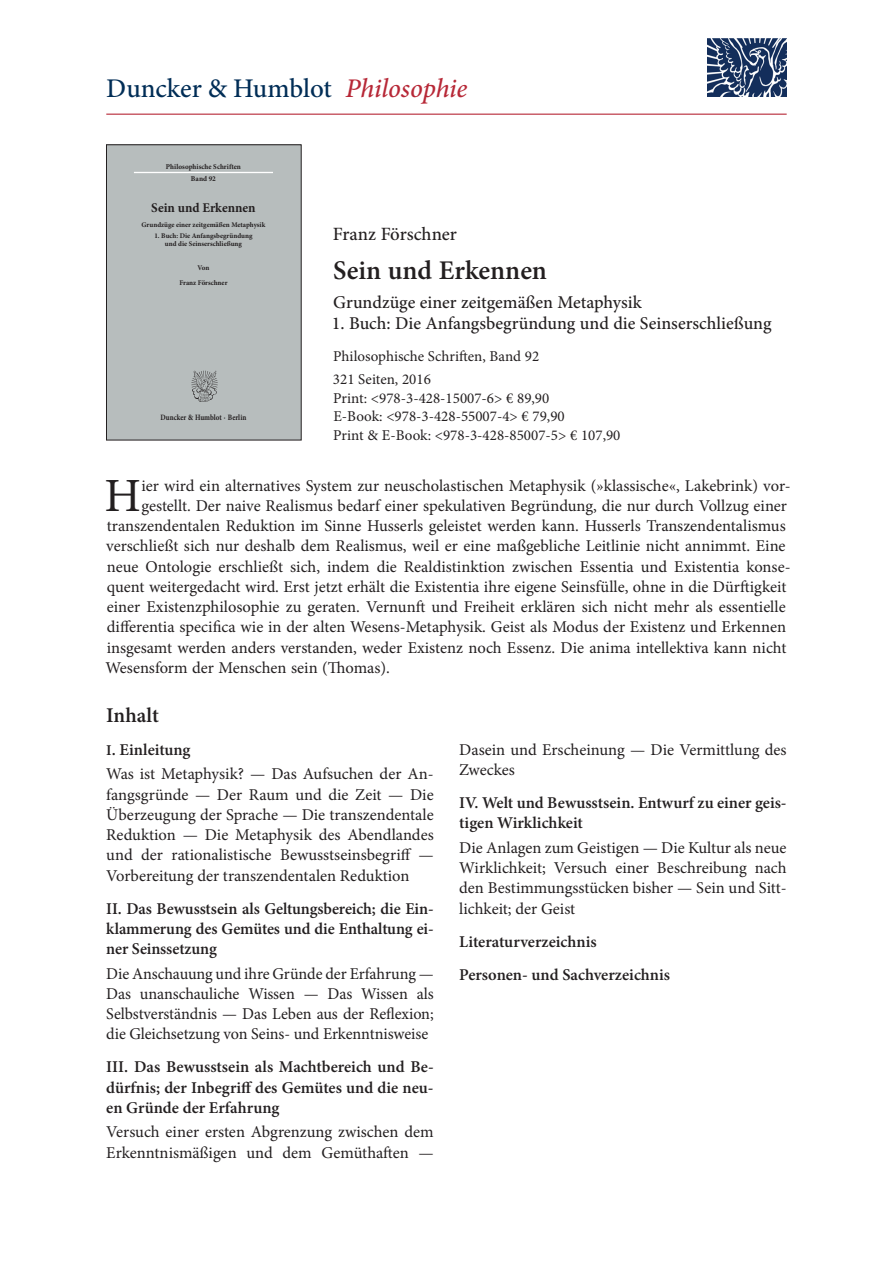
<style>
.page{position:relative;width:893px;height:1263px;background:#fff}
.page>*{position:absolute;margin:0;border:0;box-sizing:border-box;transform-origin:0 0}
.t1{font:47.7px "Minion Pro";color:#231f20}
.t2{font:500 27px "Minion Pro";letter-spacing:-.005em;color:#002d56}
.t3{font:600 27px "Minion Pro";color:#231f20}
.t4{font:600 21px "Minion Pro";color:#231f20}
.t5{font:500 18.75px "Minion Pro";letter-spacing:-.005em;color:#231f20}
.t6{font:500 18px "Minion Pro";color:#231f20}
.t7{font:16.5px/20.2px "Minion Pro";color:#231f20}
.t8{font:600 16.5px/20.2px "Minion Pro";color:#231f20;text-align:justify}
.t9{font:15px/18.8px "Minion Pro";color:#231f20}
.t10{font:700 13.35px "Minion Pro";color:#231f20}
.t11{font:700 8.1px "Minion Pro";letter-spacing:-.005em;color:#231f20;scale:.86 1}
.t12{font:700 7.35px/11.9px "Minion Pro";letter-spacing:.005em;color:#231f20;text-align:center;scale:.96 1}
.t13{font:700 7.2px/8.4px "Minion Pro";color:#231f20;text-align:center}
.s1{font-style:italic;color:#b72837}
.s2{font-weight:600;font-size:15px}
.s3{font-weight:600}
</style>
<div class="page">
<div style="left:106px;top:145px;width:195px;height:295px;background:#b7bdbd"></div>
<hr style="left:134px;top:172px;width:139px;height:1px;background:#fff">
<img style="left:191px;top:370px;width:27px;height:32px">
<div style="left:106px;top:145px;width:195px;height:295px;border:1px solid #231f20"></div>
<img style="left:707px;top:38px;width:79px;height:59px">
<hr style="left:106px;top:114px;width:681px;height:1px;background:#b72837">
<h2 class="t2" style="left:106px;top:70px;width:363px">Duncker &amp; Humblot <span class="s1">Philosophie</span></h2>
<p class="t12" style="left:166px;top:161px;width:80px">Philosophische Schriften<br>Band 92</p>
<p class="t10" style="left:151px;top:198px;width:106px">Sein und Erkennen</p>
<p class="t13" style="left:142px;top:220px;width:125px">Grundzüge einer zeitgemäßen Metaphysik</p>
<p class="t13" style="left:154px;top:231px;width:99px">1. Buch: Die Anfangsbegründung und die Seinserschließung</p>
<p class="t13" style="left:179px;top:260px;width:50px;line-height:14.5px">Von<br>Franz Förschner</p>
<p class="t11" style="left:160px;top:412px;width:102px">Duncker &amp; Humblot · Berlin</p>
<p class="t5" style="left:333px;top:222px;width:126px">Franz Förschner</p>
<h2 class="t3" style="left:333px;top:252px;width:215px">Sein und Erkennen</h2>
<p class="t6" style="left:333px;top:291px;width:310px">Grundzüge einer zeitgemäßen Metaphysik</p>
<p class="t6" style="left:332px;top:312px;width:441px">1. Buch: Die Anfangsbegründung und die Seinserschließung</p>
<p class="t9" style="left:333px;top:345px;width:208px;line-height:23px">Philosophische Schriften, Band 92<br>321 Seiten, 2016</p>
<p class="t9" style="left:333px;top:389px;width:289px">Print: &lt;978-3-428-15007-6&gt; € 89,90<br>E-Book: &lt;978-3-428-55007-4&gt; € 79,90<br>Print &amp; E-Book: &lt;978-3-428-85007-5&gt; € 107,90</p>
<h1 class="t1" style="left:104px;top:464px;width:38px">H</h1>
<p class="t7" style="left:141px;top:475px;width:651px">ier wird ein alternatives System zur neuscholastischen Metaphysik (»klassische«, Lakebrink) vor-</p>
<p class="t7" style="left:141px;top:495px;width:647px">gestellt. Der naive Realismus bedarf einer spekulativen Begründung, die nur durch Vollzug einer</p>
<p class="t7" style="left:107px;top:516px;width:680px">transzendentalen Reduktion im Sinne Husserls geleistet werden kann. Husserls Transzendentalismus</p>
<p class="t7" style="left:106px;top:536px;width:681px">verschließt sich nur deshalb dem Realismus, weil er eine maßgebliche Leitlinie nicht annimmt. Eine</p>
<p class="t7" style="left:107px;top:556px;width:685px">neue Ontologie erschließt sich, indem die Realdistinktion zwischen Essentia und Existentia konse-</p>
<p class="t7" style="left:107px;top:576px;width:681px">quent weitergedacht wird. Erst jetzt erhält die Existentia ihre eigene Seinsfülle, ohne in die Dürftigkeit</p>
<p class="t7" style="left:107px;top:597px;width:680px">einer Existenzphilosophie zu geraten. Vernunft und Freiheit erklären sich nicht mehr als essentielle</p>
<p class="t7" style="left:107px;top:617px;width:681px">differentia specifica wie in der alten Wesens-Metaphysik. Geist als Modus der Existenz und Erkennen</p>
<p class="t7" style="left:107px;top:637px;width:681px">insgesamt werden anders verstanden, weder Existenz noch Essenz. Die anima intellektiva kann nicht</p>
<p class="t7" style="left:105px;top:657px;width:286px">Wesensform der Menschen sein (Thomas).</p>
<p class="t4" style="left:106px;top:701px;width:54px">Inhalt</p>
<p class="t7" style="left:106px;top:737px;width:329px;line-height:24.5px"><span class="s2">I</span><span class="s3">. Einleitung<br></span>Was ist Metaphysik? — Das Aufsuchen der An-</p>
<p class="t7" style="left:106px;top:784px;width:329px;text-align:justify">fangsgründe — Der Raum und die Zeit — Die Überzeugung der Sprache — Die transzendentale Reduktion — Die Metaphysik des Abendlandes und der rationalistische Bewusstseinsbegriff — Vorbereitung der transzendentalen Reduktion</p>
<p class="t8" style="left:106px;top:898px;width:329px">II. Das Bewusstsein als Geltungsbereich; die Ein&shy;klammerung des Gemütes und die Enthaltung ei&shy;ner Seinssetzung</p>
<p class="t7" style="left:106px;top:963px;width:329px;text-align:justify">Die Anschauung und ihre Gründe der Erfahrung — Das unanschauliche Wissen — Das Wissen als Selbstverständnis — Das Leben aus der Reflexion; die Gleichsetzung von Seins- und Erkenntnisweise</p>
<p class="t8" style="left:106px;top:1057px;width:329px">III. Das Bewusstsein als Machtbereich und Be&shy;dürfnis; der Inbegriff des Gemütes und die neu&shy;en Gründe der Erfahrung</p>
<p class="t7" style="left:106px;top:1122px;width:329px">Versuch einer ersten Abgrenzung zwischen dem<br>Erkenntnismäßigen und dem Gemüthaften —</p>
<p class="t7" style="left:459px;top:739px;width:329px">Dasein und Erscheinung — Die Vermittlung des<br>Zweckes</p>
<p class="t8" style="left:459px;top:793px;width:329px">IV. Welt und Bewusstsein. Entwurf zu einer geis&shy;tigen Wirklichkeit</p>
<p class="t7" style="left:459px;top:837px;width:329px;text-align:justify">Die Anlagen zum Geistigen — Die Kultur als neue Wirklichkeit; Versuch einer Beschreibung nach den Bestimmungsstücken bisher — Sein und Sitt&shy;lichkeit; der Geist</p>
<p class="t8" style="left:459px;top:925px;width:212px;line-height:33px">Literaturverzeichnis<br>Personen- und Sachverzeichnis</p>
</div>
